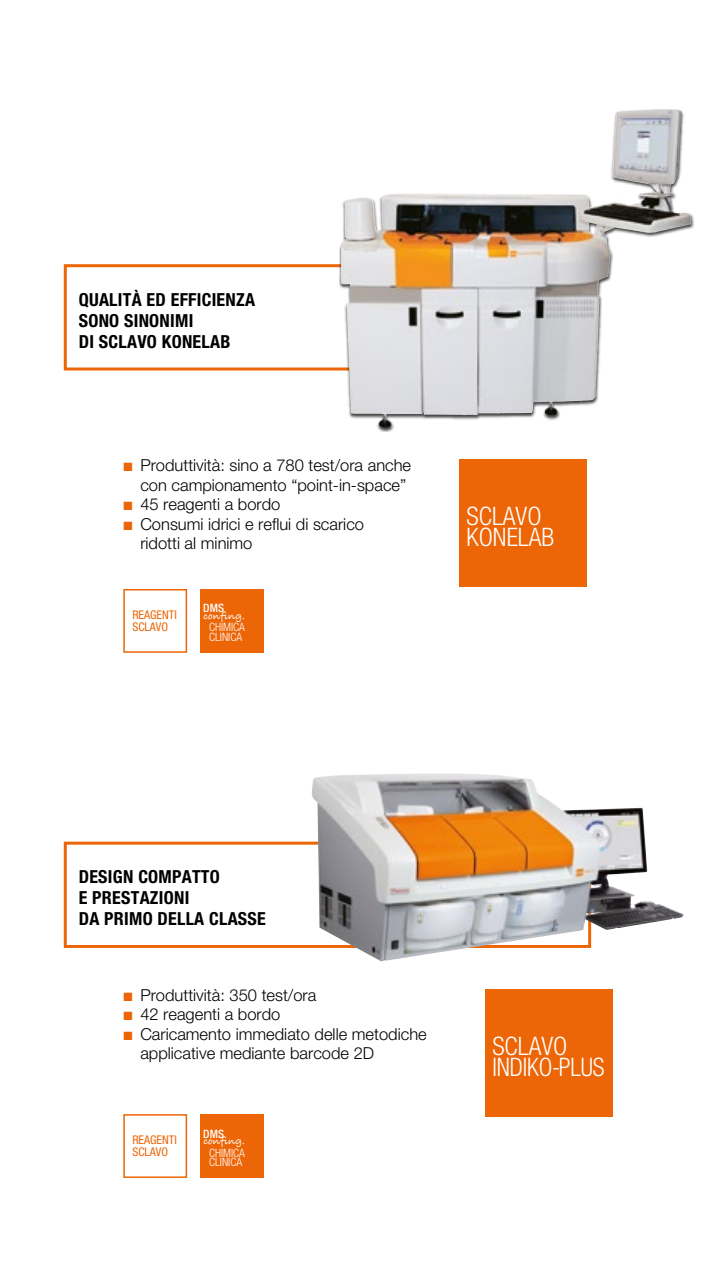
<style>
.page{position:relative;width:723px;height:1263px;background:#fff}
.page>*{position:absolute;margin:0;border:0;box-sizing:border-box;transform-origin:0 0}
.t1{font:300 condensed 25.5px/21px "Helvetica Neue LT Std";color:#fff}
.t2{font:700 condensed 18px/21px "Helvetica Neue LT Std";letter-spacing:.015em;color:#000}
.t3{font:300 16.5px/19.5px "Helvetica Neue LT Std";color:#000}
.t4{font:condensed 12px/12px "Helvetica Neue LT Std";color:#ec6608}
.t5{font:300 condensed 11.55px/9.4px "Helvetica Neue LT Std";color:#fff}
.t6{font:500 condensed 11.55px "Helvetica Neue LT Std";color:#fff}
.t7{font:700 10.8px "Bradley Hand ITCTT";color:#fff}
.s1{color:#ec6608}
</style>
<div class="page">
<div style="left:200px;top:589px;width:64px;height:64px;background:#ec6608"></div>
<div style="left:200px;top:1114px;width:64px;height:64px;background:#ec6608"></div>
<hr style="left:722px;top:0;width:1px;height:1263px;background:#ec6608">
<div style="left:459px;top:459px;width:127px;height:128px;background:#ec6608"></div>
<div style="left:64px;top:264px;width:527px;height:106px;border:3px solid #ec6608"></div>
<div style="left:339px;top:109px;width:356px;height:323px;background:#000;opacity:.75"></div>
<img style="left:381px;top:109px;width:278px;height:110px">
<div style="left:64px;top:842px;width:527px;height:106px;border:3px solid #ec6608"></div>
<img style="left:312px;top:773px;width:372px;height:188px">
<div style="left:485px;top:989px;width:127px;height:127px;background:#ec6608"></div>
<hr style="left:722px;top:315px;width:1px;height:178px;background:#fff">
<div style="left:123px;top:589px;width:64px;height:64px;border:2px solid #ec6608"></div>
<div style="left:123px;top:1114px;width:64px;height:64px;border:2px solid #ec6608"></div>
<p class="t2" style="left:79px;top:289px;width:178px">QUALITÀ ED EFFICIENZA<br>SONO SINONIMI<br>DI SCLAVO KONELAB</p>
<p class="t3" style="left:123px;top:455px;width:289px;text-align:right"><span class="s1">■</span> Produttività: sino a 780 test/ora anche con campionamento “point-in-space”</p>
<p class="t3" style="left:123px;top:494px;width:159px"><span class="s1">■</span> 45 reagenti a bordo</p>
<p class="t3" style="left:140px;top:514px;width:225px;text-indent:-17px"><span class="s1">■</span> Consumi idrici e reflui di scarico ridotti al minimo</p>
<p class="t4" style="left:132px;top:609px;width:46px">REAGENTI<br>SCLAVO</p>
<p class="t6" style="left:203px;top:601px;width:22px">DMS</p>
<p class="t5" style="left:209px;top:622px;width:37px">CHIMICA<br>CLINICA</p>
<p class="t7" style="left:204px;top:607px;width:43px">confing.</p>
<h1 class="t1" style="left:466px;top:506px;width:89px">SCLAVO<br>KONELAB</h1>
<p class="t2" style="left:79px;top:866px;width:189px">DESIGN COMPATTO<br>E PRESTAZIONI<br>DA PRIMO DELLA CLASSE</p>
<p class="t3" style="left:123px;top:985px;width:195px"><span class="s1">■</span> Produttività: 350 test/ora</p>
<p class="t3" style="left:123px;top:1004px;width:159px"><span class="s1">■</span> 42 reagenti a bordo</p>
<p class="t3" style="left:140px;top:1024px;width:288px;text-indent:-17px"><span class="s1">■</span> Caricamento immediato delle metodiche applicative mediante barcode 2D</p>
<h1 class="t1" style="left:492px;top:1035px;width:114px">SCLAVO<br>INDIKO-PLUS</h1>
<p class="t4" style="left:132px;top:1134px;width:46px">REAGENTI<br>SCLAVO</p>
<p class="t6" style="left:203px;top:1126px;width:22px">DMS</p>
<p class="t5" style="left:209px;top:1148px;width:37px">CHIMICA<br>CLINICA</p>
<p class="t7" style="left:204px;top:1132px;width:43px">confing.</p>
</div>
